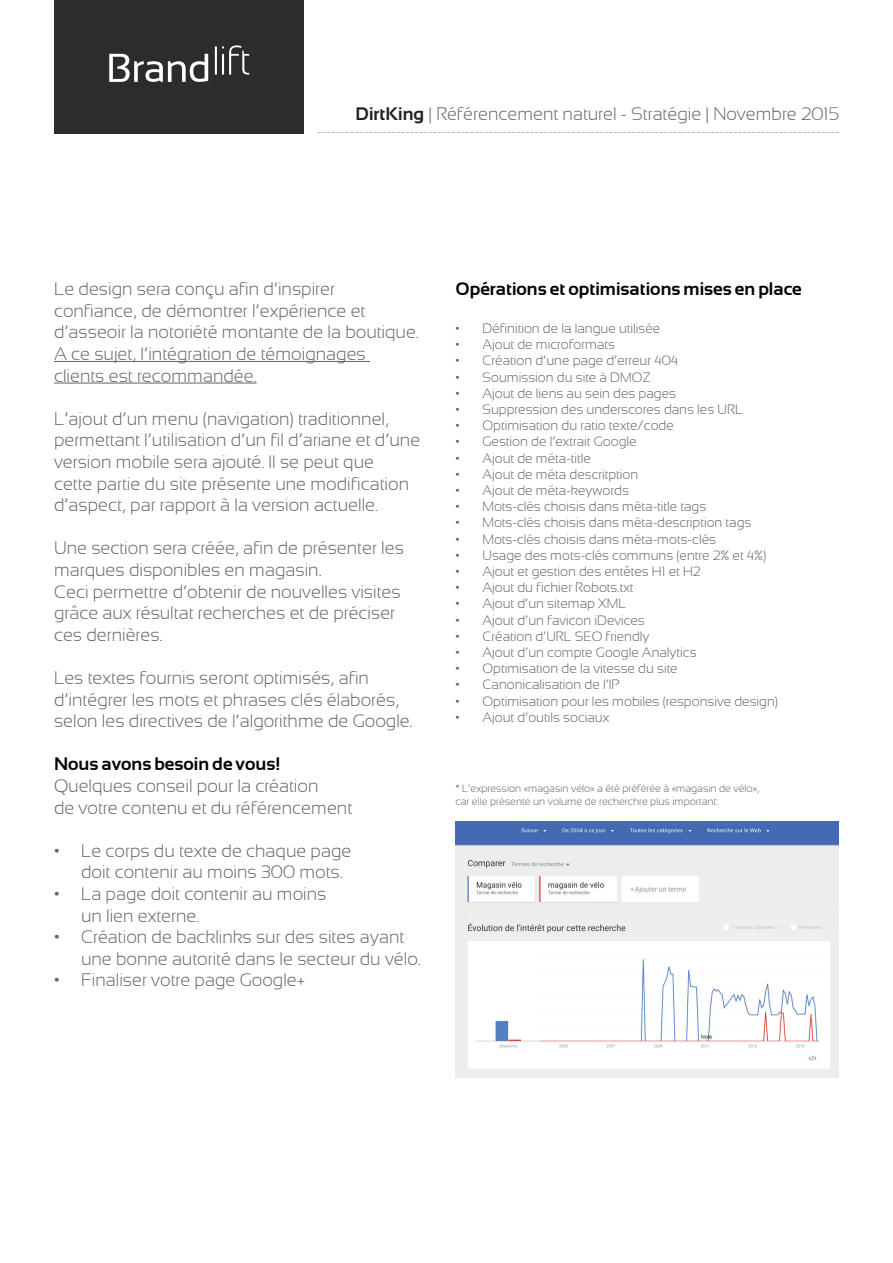
<style>
.page{position:relative;width:893px;height:1263px;background:#fff}
.page>*{position:absolute;margin:0;border:0;box-sizing:border-box;transform-origin:0 0}
.t1{font:300 18px/21.6px "Sansation";color:#636366}
.t2{font:700 18px "Sansation";color:#040503}
.t3{font:300 13.5px "Sansation";color:#636366}
.t4{font:300 13.5px "Sansation";color:#939598}
.t5{font:300 10.5px/12.6px "Sansation";color:#636366}
.s1{font-weight:700;color:#231f20}
</style>
<div class="page">
<div style="left:54px;top:0;width:249px;height:134px;background:#2b2c2c"></div>
<svg style="left:109px;top:45px;width:140px;height:37px"></svg>
<hr style="left:54px;top:361px;width:316px;height:1px;background:#636366">
<hr style="left:54px;top:383px;width:203px;height:1px;background:#636366">
<img style="left:455px;top:821px;width:384px;height:256px">
<p class="t1" style="left:355px;top:103px;width:485px"><span class="s1">DirtKing</span> | Référencement naturel - Stratégie | Novembre 2015</p>
<p class="t4" style="left:318px;top:124px;width:523px">-----------------------------------------------------------------------------------------------------------------</p>
<p class="t1" style="left:54px;top:278px;width:366px">Le design sera conçu afin d’inspirer confiance, de démontrer l’expérience et d’asseoir la notoriété montante de la boutique.<br>A ce sujet, l’intégration de témoignages clients est recommandée.</p>
<p class="t1" style="left:54px;top:408px;width:368px">L’ajout d’un menu (navigation) traditionnel, permettant l’utilisation d’un fil d’ariane et d’une version mobile sera ajouté. Il se peut que<br>cette partie du site présente une modification d’aspect, par rapport à la version actuelle.</p>
<p class="t1" style="left:54px;top:537px;width:351px">Une section sera créée, afin de présenter les marques disponibles en magasin.<br>Ceci permettre d’obtenir de nouvelles visites grâce aux résultat recherches et de préciser ces dernières.</p>
<p class="t1" style="left:54px;top:667px;width:360px">Les textes fournis seront optimisés, afin d’intégrer les mots et phrases clés élaborés, selon les directives de l’algorithme de Google.</p>
<p class="t2" style="left:54px;top:754px;width:228px">Nous avons besoin de vous!</p>
<p class="t1" style="left:54px;top:775px;width:300px">Quelques conseil pour la création<br>de votre contenu et du référencement</p>
<p class="t1" style="left:81px;top:840px;width:272px;text-indent:-27px">• Le corps du texte de chaque page doit contenir au moins 300 mots.</p>
<p class="t1" style="left:81px;top:883px;width:247px;text-indent:-27px">• La page doit contenir au moins un lien externe.</p>
<p class="t1" style="left:81px;top:926px;width:341px;text-indent:-27px">• Création de backlinks sur des sites ayant une bonne autorité dans le secteur du vélo.</p>
<p class="t1" style="left:54px;top:969px;width:253px">• Finaliser votre page Google+</p>
<p class="t2" style="left:455px;top:279px;width:348px">Opérations et optimisations mises en place</p>
<p class="t3" style="left:455px;top:321px;width:206px">• Définition de la langue utilisée</p>
<p class="t3" style="left:455px;top:337px;width:161px">• Ajout de microformats</p>
<p class="t3" style="left:455px;top:353px;width:224px">• Création d’une page d’erreur 404</p>
<p class="t3" style="left:455px;top:369px;width:197px">• Soumission du site à DMOZ</p>
<p class="t3" style="left:455px;top:386px;width:222px">• Ajout de liens au sein des pages</p>
<p class="t3" style="left:455px;top:402px;width:289px">• Suppression des underscores dans les URL</p>
<p class="t3" style="left:455px;top:418px;width:220px">• Optimisation du ratio texte/code</p>
<p class="t3" style="left:455px;top:434px;width:183px">• Gestion de l’extrait Google</p>
<p class="t3" style="left:455px;top:450px;width:137px">• Ajout de méta-title</p>
<p class="t3" style="left:455px;top:467px;width:184px">• Ajout de méta descritption</p>
<p class="t3" style="left:455px;top:483px;width:175px">• Ajout de méta-keywords</p>
<p class="t3" style="left:455px;top:499px;width:252px">• Mots-clés choisis dans méta-title tags</p>
<p class="t3" style="left:455px;top:515px;width:298px">• Mots-clés choisis dans méta-description tags</p>
<p class="t3" style="left:455px;top:531px;width:262px">• Mots-clés choisis dans méta-mots-clés</p>
<p class="t3" style="left:455px;top:548px;width:312px">• Usage des mots-clés communs (entre 2% et 4%)</p>
<p class="t3" style="left:455px;top:564px;width:247px">• Ajout et gestion des entêtes H1 et H2</p>
<p class="t3" style="left:455px;top:580px;width:179px">• Ajout du fichier Robots.txt</p>
<p class="t3" style="left:455px;top:596px;width:172px">• Ajout d’un sitemap XML</p>
<p class="t3" style="left:455px;top:612px;width:191px">• Ajout d’un favicon iDevices</p>
<p class="t3" style="left:455px;top:629px;width:195px">• Création d’URL SEO friendly</p>
<p class="t3" style="left:455px;top:645px;width:243px">• Ajout d’un compte Google Analytics</p>
<p class="t3" style="left:455px;top:661px;width:224px">• Optimisation de la vitesse du site</p>
<p class="t3" style="left:455px;top:677px;width:166px">• Canonicalisation de l’IP</p>
<p class="t3" style="left:455px;top:693px;width:324px">• Optimisation pour les mobiles (responsive design)</p>
<p class="t3" style="left:455px;top:710px;width:155px">• Ajout d’outils sociaux</p>
<p class="t5" style="left:455px;top:782px;width:305px">* L’expression «magasin vélo» a été préférée à «magasin de vélo», car elle présente un volume de recherchre plus important:</p>
</div>
